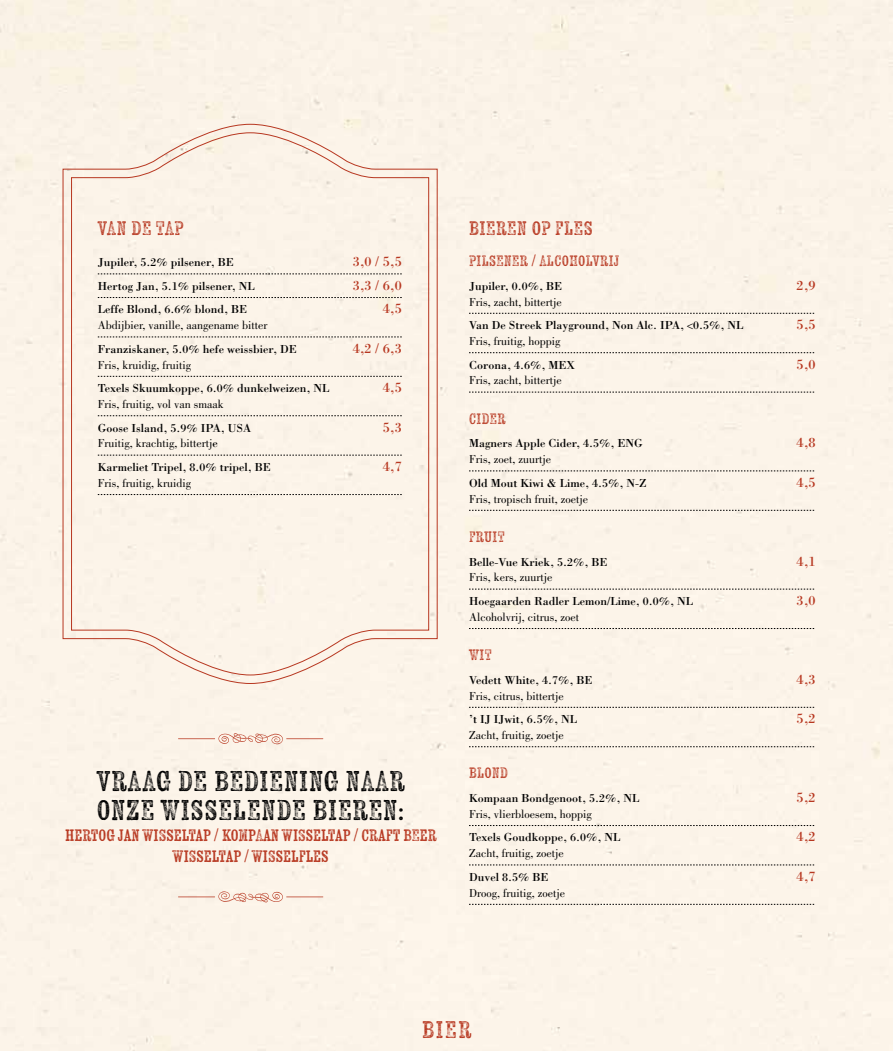
<style>
.page{position:relative;width:893px;height:1051px;background:#fff}
.page>*{position:absolute;margin:0;border:0;box-sizing:border-box;transform-origin:0 0}
.t1{font:28.5px/28.5px "Kiln Serif";letter-spacing:.03em;color:#000}
.t2{font:24px "Kiln Serif";color:#b73720}
.t3{font:19.5px "Kiln Serif";letter-spacing:.03em;color:#b73720}
.t4{font:16.5px/21px "Kiln Serif";color:#b73720;text-align:center}
.t5{font:15px "Kiln Serif";letter-spacing:.03em;color:#b73720}
.t6{font:14.25px "Bodoni";color:#b73720}
.t7{font:12px/23.7px "Bodoni";color:#000}
.t8{font:12px "Bodoni";color:#000}
.s1{font-style:inherit}
</style>
<div class="page">
<div style="left:0;top:0;width:893px;height:1050px;background:#fcf4e9"></div>
<div style="left:62px;top:123px;width:376px;height:561px;background:#fcf4e9"></div>
<svg style="left:98px;top:273px;width:304px;height:1px"></svg>
<svg style="left:98px;top:297px;width:304px;height:1px"></svg>
<svg style="left:98px;top:336px;width:304px;height:1px"></svg>
<svg style="left:98px;top:376px;width:304px;height:1px"></svg>
<svg style="left:98px;top:415px;width:304px;height:1px"></svg>
<svg style="left:98px;top:455px;width:304px;height:1px"></svg>
<svg style="left:98px;top:494px;width:304px;height:1px"></svg>
<svg style="left:469px;top:313px;width:345px;height:1px"></svg>
<svg style="left:469px;top:352px;width:345px;height:1px"></svg>
<svg style="left:469px;top:392px;width:345px;height:1px"></svg>
<svg style="left:469px;top:470px;width:345px;height:1px"></svg>
<svg style="left:469px;top:510px;width:345px;height:1px"></svg>
<svg style="left:469px;top:588px;width:345px;height:1px"></svg>
<svg style="left:469px;top:628px;width:345px;height:1px"></svg>
<svg style="left:469px;top:707px;width:345px;height:1px"></svg>
<svg style="left:469px;top:746px;width:345px;height:1px"></svg>
<svg style="left:469px;top:825px;width:345px;height:1px"></svg>
<svg style="left:469px;top:864px;width:345px;height:1px"></svg>
<svg style="left:469px;top:903px;width:345px;height:1px"></svg>
<svg style="left:218px;top:733px;width:65px;height:11px"></svg>
<hr style="left:286px;top:738px;width:37px;height:1px;background:#b73720">
<hr style="left:178px;top:738px;width:37px;height:1px;background:#b73720">
<svg style="left:218px;top:891px;width:65px;height:11px"></svg>
<hr style="left:178px;top:896px;width:37px;height:1px;background:#b73720">
<hr style="left:286px;top:896px;width:37px;height:1px;background:#b73720">
<h3 class="t3" style="left:98px;top:215px;width:88px">VAN DE TAP</h3>
<p class="t7" style="left:98px;top:250px;width:137px">Jupiler, 5.2% pilsener, BE</p>
<p class="t6" style="left:353px;top:253px;width:51px">3,0 / 5,5</p>
<p class="t7" style="left:98px;top:274px;width:159px">Hertog Jan, 5.1% pilsener, NL</p>
<p class="t6" style="left:353px;top:276px;width:51px">3,3 / 6,0</p>
<p class="t7" style="left:98px;top:297px;width:151px">Leffe Blond, 6.6% blond, BE</p>
<p class="t6" style="left:383px;top:300px;width:20px">4,5</p>
<p class="t8" style="left:98px;top:318px;width:171px">Abdijbier, vanille, aangename bitter</p>
<p class="t7" style="left:98px;top:337px;width:200px">Franziskaner, 5.0% hefe weissbier, DE</p>
<p class="t6" style="left:353px;top:339px;width:51px">4,2 / 6,3</p>
<p class="t8" style="left:98px;top:358px;width:95px">Fris, kruidig, fruitig</p>
<p class="t7" style="left:98px;top:376px;width:233px">Texels Skuumkoppe, 6.0% dunkelweizen, NL</p>
<p class="t6" style="left:383px;top:379px;width:20px">4,5</p>
<p class="t8" style="left:98px;top:397px;width:127px">Fris, fruitig, vol van smaak</p>
<p class="t7" style="left:98px;top:415px;width:155px">Goose Island, 5.9% IPA, USA</p>
<p class="t6" style="left:383px;top:418px;width:20px">5,3</p>
<p class="t7" style="left:98px;top:431px;width:175px"><span class="s1">Fruitig, krachtig, bittertj</span>e<br>Karmeliet Tripel, 8.0% tripel, BE</p>
<p class="t6" style="left:383px;top:457px;width:20px">4,7</p>
<p class="t8" style="left:98px;top:476px;width:95px">Fris, fruitig, kruidig</p>
<h1 class="t1" style="left:97px;top:766px;width:309px">VRAAG DE BEDIENING NAAR<br>ONZE WISSELENDE BIEREN:</h1>
<h3 class="t4" style="left:65px;top:824px;width:373px">HERTOG JAN WISSELTAP / KOMPAAN WISSELTAP / CRAFT BEER<br>WISSELTAP / WISSELFLES</h3>
<h3 class="t3" style="left:469px;top:215px;width:125px">BIEREN OP FLES</h3>
<p class="t5" style="left:469px;top:251px;width:152px">PILSENER / ALCOHOLVRIJ</p>
<p class="t7" style="left:469px;top:274px;width:95px">Jupiler, 0.0%, BE</p>
<p class="t6" style="left:797px;top:276px;width:20px">2,9</p>
<p class="t8" style="left:469px;top:295px;width:94px">Fris, zacht, bittertje</p>
<p class="t7" style="left:469px;top:313px;width:276px">Van De Streek Playground, Non Alc. IPA, &lt;0.5%, NL</p>
<p class="t6" style="left:797px;top:316px;width:20px">5,5</p>
<p class="t8" style="left:469px;top:334px;width:93px">Fris, fruitig, hoppig</p>
<p class="t7" style="left:469px;top:352px;width:107px">Corona, 4.6%, MEX</p>
<p class="t6" style="left:797px;top:355px;width:20px">5,0</p>
<p class="t8" style="left:469px;top:373px;width:94px">Fris, zacht, bittertje</p>
<p class="t5" style="left:469px;top:409px;width:38px">CIDER</p>
<p class="t7" style="left:469px;top:431px;width:175px">Magners Apple Cider, 4.5%, ENG</p>
<p class="t6" style="left:797px;top:434px;width:20px">4,8</p>
<p class="t8" style="left:469px;top:452px;width:83px">Fris, zoet, zuurtje</p>
<p class="t7" style="left:469px;top:470px;width:179px">Old Mout Kiwi &amp; Lime, 4.5%, N-Z</p>
<p class="t6" style="left:797px;top:473px;width:20px">4,5</p>
<p class="t8" style="left:469px;top:492px;width:120px">Fris, tropisch fruit, zoetje</p>
<p class="t5" style="left:469px;top:527px;width:37px">FRUIT</p>
<p class="t7" style="left:469px;top:549px;width:140px">Belle-Vue Kriek, 5.2%, BE</p>
<p class="t6" style="left:797px;top:552px;width:20px">4,1</p>
<p class="t8" style="left:469px;top:570px;width:85px">Fris, kers, zuurtje</p>
<p class="t7" style="left:469px;top:589px;width:225px">Hoegaarden Radler Lemon/Lime, 0.0%, NL</p>
<p class="t6" style="left:797px;top:591px;width:20px">3,0</p>
<p class="t8" style="left:469px;top:610px;width:111px">Alcoholvrij, citrus, zoet</p>
<p class="t5" style="left:469px;top:645px;width:24px">WIT</p>
<p class="t7" style="left:469px;top:667px;width:125px">Vedett White, 4.7%, BE</p>
<p class="t6" style="left:797px;top:670px;width:20px">4,3</p>
<p class="t8" style="left:469px;top:688px;width:96px">Fris, citrus, bittertje</p>
<p class="t7" style="left:469px;top:707px;width:109px">’t IJ IJwit, 6.5%, NL</p>
<p class="t6" style="left:797px;top:709px;width:20px">5,2</p>
<p class="t8" style="left:469px;top:728px;width:96px">Zacht, fruitig, zoetje</p>
<p class="t5" style="left:469px;top:763px;width:40px">BLOND</p>
<p class="t7" style="left:469px;top:785px;width:172px">Kompaan Bondgenoot, 5.2%, NL</p>
<p class="t6" style="left:797px;top:788px;width:20px">5,2</p>
<p class="t8" style="left:469px;top:807px;width:124px">Fris, vlierbloesem, hoppig</p>
<p class="t7" style="left:469px;top:825px;width:153px">Texels Goudkoppe, 6.0%, NL</p>
<p class="t6" style="left:797px;top:827px;width:20px">4,2</p>
<p class="t8" style="left:469px;top:846px;width:96px">Zacht, fruitig, zoetje</p>
<p class="t7" style="left:469px;top:864px;width:81px">Duvel 8.5% BE</p>
<p class="t6" style="left:797px;top:867px;width:20px">4,7</p>
<p class="t8" style="left:469px;top:885px;width:97px">Droog, fruitig, zoetje</p>
<h2 class="t2" style="left:422px;top:1014px;width:51px">BIER</h2>
</div>
